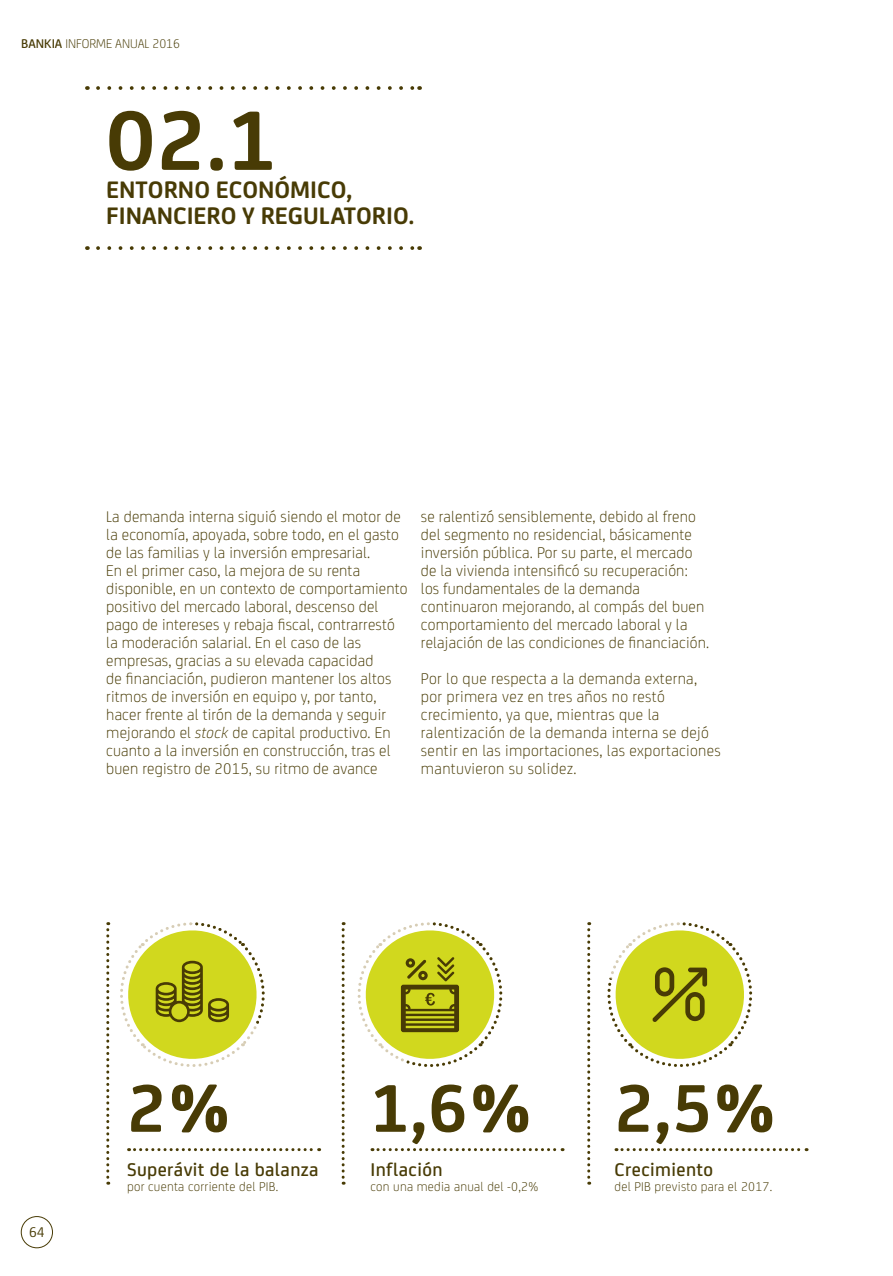
<style>
.page{position:relative;width:893px;height:1276px;background:#fff}
.page>*{position:absolute;margin:0;border:0;box-sizing:border-box;transform-origin:0 0}
.t1{font:700 90px "Bankia";color:#483b05}
.t2{font:700 72px "Bankia";color:#483b05}
.t3{font:700 25.5px/25.5px "Bankia";color:#483b05}
.t4{font:500 19.65px "Bankia";letter-spacing:.02em;color:#483b05}
.t5{font:300 16.5px/18px "Bankia";letter-spacing:.01em;color:#483b05}
.t6{font:15px "Bankia";color:#483b05}
.t7{font:300 13.5px "Bankia";letter-spacing:.02em;color:#483b05}
.t8{font:300 13.5px "Bankia";color:#483b05}
.s1{font-weight:500}
.s2{font-style:italic}
</style>
<div class="page">
<div style="left:21px;top:1216px;width:32px;height:32px;border:1px solid #483b05;border-radius:50%"></div>
<svg style="left:616px;top:1148px;width:191px;height:3px"></svg>
<svg style="left:129px;top:1148px;width:191px;height:3px"></svg>
<svg style="left:372px;top:1148px;width:191px;height:3px"></svg>
<svg style="left:342px;top:922px;width:3px;height:262px"></svg>
<svg style="left:106px;top:922px;width:3px;height:262px"></svg>
<svg style="left:587px;top:922px;width:3px;height:262px"></svg>
<svg style="left:98px;top:86px;width:322px;height:4px"></svg>
<svg style="left:98px;top:246px;width:322px;height:4px"></svg>
<svg style="left:607px;top:922px;width:146px;height:145px"></svg>
<svg style="left:357px;top:922px;width:146px;height:145px"></svg>
<svg style="left:120px;top:922px;width:145px;height:145px"></svg>
<p class="t8" style="left:21px;top:34px;width:160px"><span class="s1">BANKIA</span> INFORME ANUAL 2016</p>
<h1 class="t1" style="left:106px;top:73px;width:172px">02.1</h1>
<h3 class="t3" style="left:106px;top:175px;width:309px">ENTORNO ECONÓMICO,<br>FINANCIERO Y REGULATORIO.</h3>
<p class="t5" style="left:106px;top:507px;width:303px">La demanda interna siguió siendo el motor de la economía, apoyada, sobre todo, en el gasto de las familias y la inversión empresarial.<br>En el primer caso, la mejora de su renta disponible, en un contexto de comportamiento positivo del mercado laboral, descenso del pago de intereses y rebaja fiscal, contrarrestó la moderación salarial. En el caso de las empresas, gracias a su elevada capacidad<br>de financiación, pudieron mantener los altos ritmos de inversión en equipo y, por tanto, hacer frente al tirón de la demanda y seguir mejorando el <span class="s2">stock</span> de capital productivo. En cuanto a la inversión en construcción, tras el buen registro de 2015, su ritmo de avance</p>
<p class="t5" style="left:421px;top:507px;width:290px">se ralentizó sensiblemente, debido al freno del segmento no residencial, básicamente inversión pública. Por su parte, el mercado de la vivienda intensificó su recuperación: los fundamentales de la demanda continuaron mejorando, al compás del buen comportamiento del mercado laboral y la relajación de las condiciones de financiación.</p>
<p class="t5" style="left:421px;top:669px;width:301px">Por lo que respecta a la demanda externa, por primera vez en tres años no restó crecimiento, ya que, mientras que la ralentización de la demanda interna se dejó sentir en las importaciones, las exportaciones mantuvieron su solidez.</p>
<p class="t6" style="left:29px;top:1221px;width:17px">64</p>
<h2 class="t2" style="left:127px;top:1054px;width:106px">2%</h2>
<p class="t4" style="left:127px;top:1155px;width:193px">Superávit de la balanza</p>
<p class="t7" style="left:127px;top:1177px;width:153px">por cuenta corriente del PIB.</p>
<h2 class="t2" style="left:370px;top:1054px;width:164px">1,6%</h2>
<p class="t4" style="left:370px;top:1155px;width:74px">Inflación</p>
<p class="t7" style="left:370px;top:1177px;width:169px">con una media anual del -0,2%</p>
<h2 class="t2" style="left:614px;top:1054px;width:164px">2,5%</h2>
<p class="t4" style="left:614px;top:1155px;width:100px">Crecimiento</p>
<p class="t7" style="left:614px;top:1177px;width:159px">del PIB previsto para el 2017.</p>
</div>
